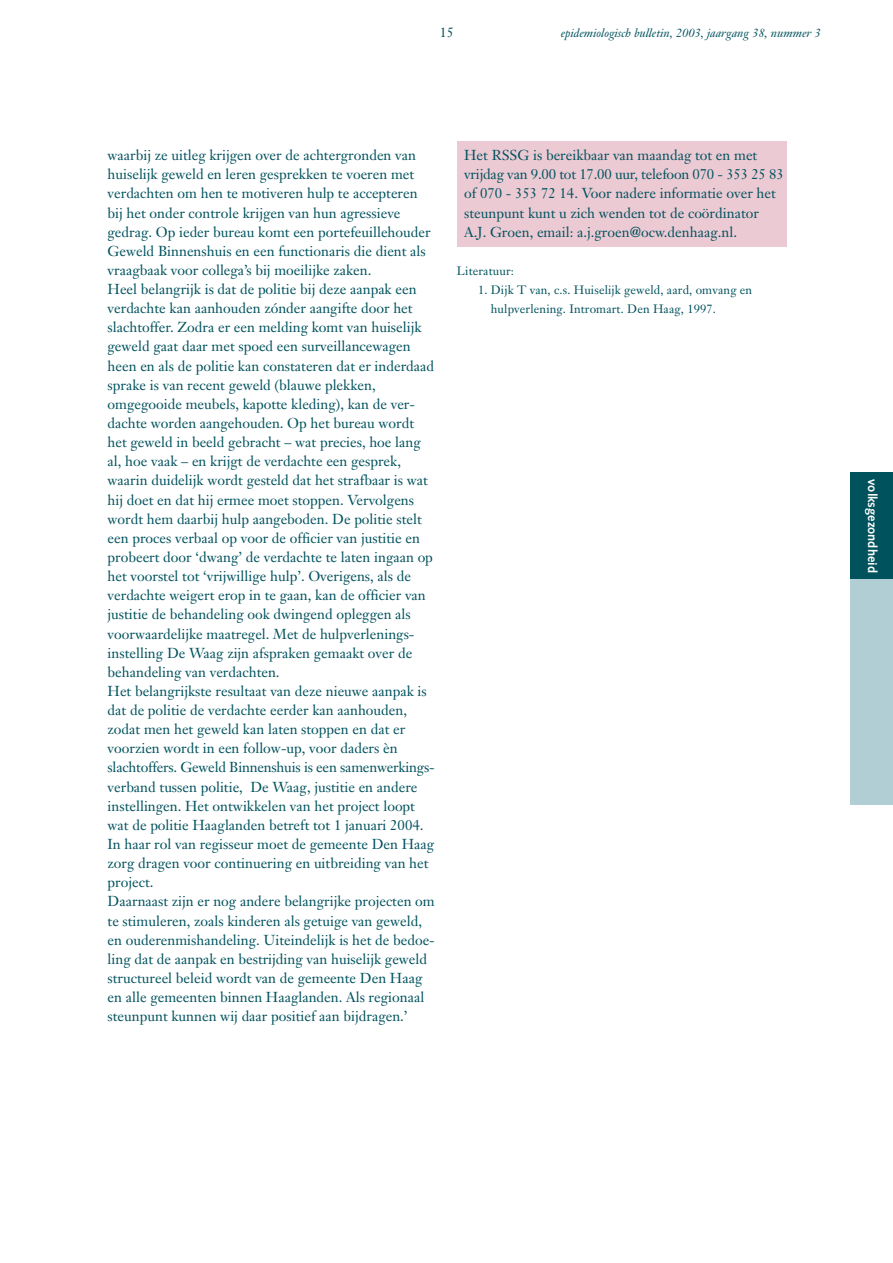
<style>
.page{position:relative;width:893px;height:1263px;background:#fff}
.page>*{position:absolute;margin:0;border:0;box-sizing:border-box;transform-origin:0 0}
.t1{font:14.25px/19.2px "Janson Text";color:#00525d}
.t2{font:13.5px "Janson Text";color:#00525d}
.t3{font:700 12.75px "Syntax";color:#fff}
.t4{font:12px/19.2px "Janson Text";letter-spacing:.01em;color:#00525d}
.t5{font:italic 12px "Janson Text";color:#00525d}
</style>
<div class="page">
<div style="left:850px;top:473px;width:43px;height:106px;background:#00525d"></div>
<div style="left:850px;top:579px;width:43px;height:225px;background:#b1ced5"></div>
<div style="left:457px;top:141px;width:329px;height:106px;background:#eccad4"></div>
<p class="t2" style="left:440px;top:26px;width:16px">15</p>
<p class="t5" style="left:561px;top:28px;width:261px">epidemiologisch bulletin, 2003, jaargang 38, nummer 3</p>
<p class="t1" style="left:108px;top:147px;width:329px">waarbij ze uitleg krijgen over de achtergronden van huiselijk geweld en leren gesprekken te voeren met verdachten om hen te motiveren hulp te accepteren bij het onder controle krijgen van hun agressieve gedrag. Op ieder bureau komt een portefeuillehouder Geweld Binnenshuis en een functionaris die dient als vraagbaak voor collega’s bij moeilijke zaken.<br>Heel belangrijk is dat de politie bij deze aanpak een verdachte kan aanhouden zónder aangifte door het slachtoffer. Zodra er een melding komt van huiselijk geweld gaat daar met spoed een surveillancewagen heen en als de politie kan constateren dat er inderdaad sprake is van recent geweld (blauwe plekken, omgegooide meubels, kapotte kleding), kan de ver&shy;dachte worden aangehouden. Op het bureau wordt het geweld in beeld gebracht – wat precies, hoe lang al, hoe vaak – en krijgt de verdachte een gesprek, waarin duidelijk wordt gesteld dat het strafbaar is wat hij doet en dat hij ermee moet stoppen. Vervolgens wordt hem daarbij hulp aangeboden. De politie stelt een proces verbaal op voor de officier van justitie en probeert door ‘dwang’ de verdachte te laten ingaan op het voorstel tot ‘vrijwillige hulp’. Overigens, als de verdachte weigert erop in te gaan, kan de officier van justitie de behandeling ook dwingend opleggen als voorwaardelijke maatregel. Met de hulpverlenings&shy;instelling De Waag zijn afspraken gemaakt over de behandeling van verdachten.<br>Het belangrijkste resultaat van deze nieuwe aanpak is dat de politie de verdachte eerder kan aanhouden, zodat men het geweld kan laten stoppen en dat er voorzien wordt in een follow-up, voor daders èn slachtoffers. Geweld Binnenshuis is een samenwerkings&shy;verband tussen politie, De Waag, justitie en andere instellingen. Het ontwikkelen van het project loopt wat de politie Haaglanden betreft tot 1 januari 2004.<br>In haar rol van regisseur moet de gemeente Den Haag zorg dragen voor continuering en uitbreiding van het project.<br>Daarnaast zijn er nog andere belangrijke projecten om te stimuleren, zoals kinderen als getuige van geweld, en ouderenmishandeling. Uiteindelijk is het de bedoe&shy;ling dat de aanpak en bestrijding van huiselijk geweld structureel beleid wordt van de gemeente Den Haag en alle gemeenten binnen Haaglanden. Als regionaal steunpunt kunnen wij daar positief aan bijdragen.’</p>
<p class="t1" style="left:464px;top:147px;width:321px">Het RSSG is bereikbaar van maandag tot en met vrijdag van 9.00 tot 17.00 uur, telefoon 070 - 353 25 83 of 070 - 353 72 14. Voor nadere informatie over het steunpunt kunt u zich wenden tot de coördinator A.J. Groen, email: a.j.groen@ocw.denhaag.nl.</p>
<p class="t4" style="left:457px;top:262px;width:59px">Literatuur:</p>
<p class="t4" style="left:491px;top:281px;width:263px;text-indent:-13px">1. Dijk T van, c.s. Huiselijk geweld, aard, omvang en hulpverlening. Intromart. Den Haag, 1997.</p>
<p class="t3" style="left:878px;top:479px;width:95px;rotate:90deg">volksgezondheid</p>
</div>
